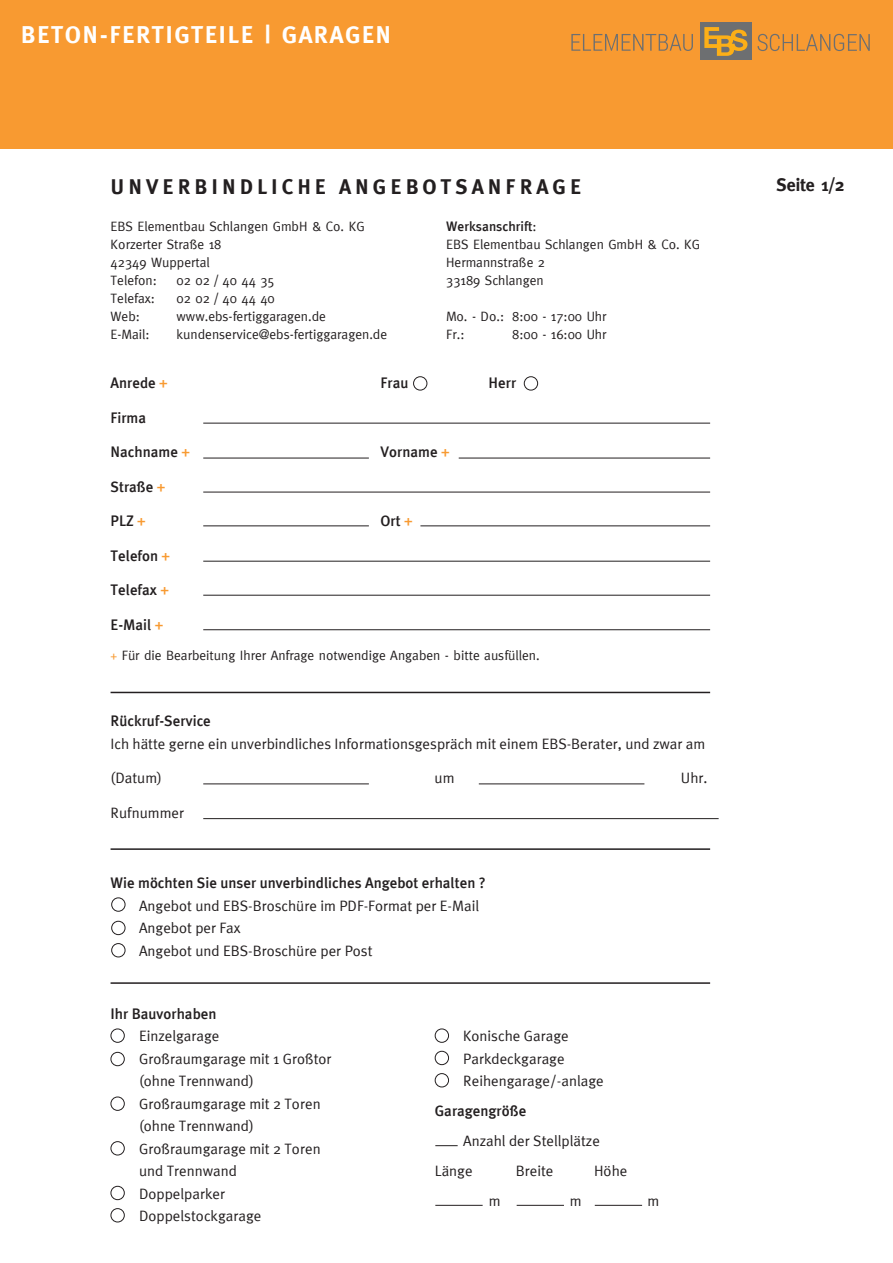
<style>
.page{position:relative;width:893px;height:1263px;background:#fff}
.page>*{position:absolute;margin:0;border:0;box-sizing:border-box;transform-origin:0 0}
.t1{font:700 24px "Meta";letter-spacing:.08em;color:#fff}
.t2{font:700 21px "Meta Plus";letter-spacing:.19em;color:#231f20}
.t3{font:700 18px "Meta";color:#231f20}
.t4{font:15px "Meta Plus Normal";color:#231f20}
.t5{font:500 15px "Meta Plus";color:#231f20}
.t6{font:13.5px "Meta";color:#231f20}
.t7{font:500 13.5px "Meta Plus";color:#231f20}
.s1{color:#f89a31}
.s2{font-family:"Meta";font-weight:400}
</style>
<div class="page">
<div style="left:0;top:0;width:893px;height:149px;background:#f89a31"></div>
<hr style="left:203px;top:423px;width:507px;height:1px;background:#231f20">
<hr style="left:203px;top:458px;width:166px;height:1px;background:#231f20">
<hr style="left:203px;top:783px;width:166px;height:1px;background:#231f20">
<hr style="left:203px;top:818px;width:516px;height:1px;background:#231f20">
<hr style="left:479px;top:783px;width:165px;height:1px;background:#231f20">
<hr style="left:459px;top:458px;width:251px;height:1px;background:#231f20">
<hr style="left:203px;top:492px;width:507px;height:1px;background:#231f20">
<hr style="left:203px;top:525px;width:166px;height:1px;background:#231f20">
<hr style="left:420px;top:525px;width:290px;height:1px;background:#231f20">
<hr style="left:203px;top:561px;width:507px;height:1px;background:#231f20">
<hr style="left:203px;top:595px;width:507px;height:1px;background:#231f20">
<hr style="left:203px;top:629px;width:507px;height:1px;background:#231f20">
<hr style="left:111px;top:692px;width:599px;height:1px;background:#231f20">
<hr style="left:111px;top:848px;width:599px;height:2px;background:#231f20">
<hr style="left:111px;top:982px;width:599px;height:2px;background:#231f20">
<div style="left:413px;top:376px;width:14px;height:14px;border:1px solid #231f20;border-radius:50%"></div>
<div style="left:524px;top:376px;width:14px;height:14px;border:1px solid #231f20;border-radius:50%"></div>
<div style="left:111px;top:897px;width:14px;height:15px;border:1px solid #231f20;border-radius:50%"></div>
<div style="left:111px;top:921px;width:14px;height:14px;border:1px solid #231f20;border-radius:50%"></div>
<div style="left:111px;top:943px;width:14px;height:14px;border:1px solid #231f20;border-radius:50%"></div>
<div style="left:111px;top:1028px;width:14px;height:15px;border:1px solid #231f20;border-radius:50%"></div>
<div style="left:435px;top:1051px;width:14px;height:14px;border:1px solid #231f20;border-radius:50%"></div>
<div style="left:435px;top:1073px;width:14px;height:14px;border:1px solid #231f20;border-radius:50%"></div>
<div style="left:435px;top:1028px;width:14px;height:15px;border:1px solid #231f20;border-radius:50%"></div>
<div style="left:111px;top:1052px;width:14px;height:14px;border:1px solid #231f20;border-radius:50%"></div>
<div style="left:111px;top:1096px;width:14px;height:15px;border:1px solid #231f20;border-radius:50%"></div>
<div style="left:111px;top:1141px;width:14px;height:14px;border:1px solid #231f20;border-radius:50%"></div>
<div style="left:111px;top:1186px;width:14px;height:14px;border:1px solid #231f20;border-radius:50%"></div>
<div style="left:111px;top:1208px;width:14px;height:14px;border:1px solid #231f20;border-radius:50%"></div>
<svg style="left:435px;top:1145px;width:23px;height:1px"></svg>
<hr style="left:435px;top:1205px;width:48px;height:1px;background:#231f20">
<hr style="left:517px;top:1205px;width:47px;height:1px;background:#231f20">
<hr style="left:595px;top:1205px;width:47px;height:1px;background:#231f20">
<div style="left:700px;top:23px;width:52px;height:37px;background:#6d6f71"></div>
<svg style="left:704px;top:27px;width:43px;height:29px"></svg>
<svg style="left:571px;top:34px;width:122px;height:17px"></svg>
<svg style="left:757px;top:34px;width:113px;height:17px"></svg>
<p class="t1" style="left:21px;top:21px;width:371px">BETON-FERTIGTEILE | GARAGEN</p>
<p class="t2" style="left:111px;top:175px;width:472px">UNVERBINDLICHE ANGEBOTSANFRAGE</p>
<p class="t3" style="left:776px;top:174px;width:70px">Seite 1/2</p>
<p class="t6" style="left:111px;top:219px;width:256px">EBS Elementbau Schlangen GmbH &amp; Co. KG</p>
<p class="t6" style="left:111px;top:237px;width:112px">Korzerter Straße 18</p>
<p class="t6" style="left:111px;top:255px;width:101px">42349 Wuppertal</p>
<p class="t6" style="left:111px;top:273px;width:48px">Telefon:</p>
<p class="t6" style="left:177px;top:273px;width:100px">02 02 / 40 44 35</p>
<p class="t6" style="left:111px;top:291px;width:46px">Telefax:</p>
<p class="t6" style="left:177px;top:291px;width:100px">02 02 / 40 44 40</p>
<p class="t6" style="left:111px;top:309px;width:31px">Web:</p>
<p class="t6" style="left:177px;top:309px;width:151px">www.ebs-fertiggaragen.de</p>
<p class="t6" style="left:111px;top:327px;width:41px">E-Mail:</p>
<p class="t6" style="left:177px;top:327px;width:212px">kundenservice@ebs-fertiggaragen.de</p>
<p class="t5" style="left:111px;top:374px;width:59px">Anrede <span class="s1">+</span></p>
<p class="t5" style="left:381px;top:374px;width:29px">Frau</p>
<p class="t5" style="left:489px;top:374px;width:29px">Herr</p>
<p class="t5" style="left:111px;top:409px;width:37px">Firma</p>
<p class="t5" style="left:111px;top:443px;width:81px">Nachname <span class="s1">+</span></p>
<p class="t5" style="left:381px;top:443px;width:71px">Vorname <span class="s1">+</span></p>
<p class="t5" style="left:111px;top:478px;width:57px">Straße <span class="s1">+</span></p>
<p class="t5" style="left:111px;top:512px;width:37px">PLZ <span class="s1">+</span></p>
<p class="t5" style="left:381px;top:512px;width:34px">Ort <span class="s1">+</span></p>
<p class="t5" style="left:111px;top:547px;width:61px">Telefon <span class="s1">+</span></p>
<p class="t5" style="left:111px;top:581px;width:60px">Telefax <span class="s1">+</span></p>
<p class="t5" style="left:111px;top:616px;width:54px">E-Mail <span class="s1">+</span></p>
<p class="t6" style="left:111px;top:647px;width:431px"><span class="s1">+</span> Für die Bearbeitung Ihrer Anfrage notwendige Angaben - bitte ausfüllen.</p>
<p class="t7" style="left:446px;top:219px;width:92px">Werksanschrift<span class="s2">:</span></p>
<p class="t6" style="left:446px;top:237px;width:256px">EBS Elementbau Schlangen GmbH &amp; Co. KG</p>
<p class="t6" style="left:446px;top:255px;width:101px">Hermannstraße 2</p>
<p class="t6" style="left:446px;top:273px;width:99px">33189 Schlangen</p>
<p class="t6" style="left:446px;top:309px;width:162px">Mo. - Do.: 8:00 - 17:00 Uhr</p>
<p class="t6" style="left:446px;top:327px;width:20px">Fr.:</p>
<p class="t6" style="left:512px;top:327px;width:96px">8:00 - 16:00 Uhr</p>
<p class="t5" style="left:111px;top:712px;width:102px">Rückruf-Service</p>
<p class="t4" style="left:111px;top:735px;width:596px">Ich hätte gerne ein unverbindliches Informationsgespräch mit einem EBS-Berater, und zwar am</p>
<p class="t4" style="left:111px;top:770px;width:53px">(Datum)</p>
<p class="t4" style="left:435px;top:770px;width:21px">um</p>
<p class="t4" style="left:681px;top:770px;width:28px">Uhr.</p>
<p class="t4" style="left:111px;top:804px;width:75px">Rufnummer</p>
<p class="t5" style="left:111px;top:874px;width:377px">Wie möchten Sie unser unverbindliches Angebot erhalten ?</p>
<p class="t4" style="left:139px;top:897px;width:342px">Angebot und EBS-Broschüre im PDF-Format per E-Mail</p>
<p class="t4" style="left:139px;top:919px;width:103px">Angebot per Fax</p>
<p class="t4" style="left:139px;top:942px;width:235px">Angebot und EBS-Broschüre per Post</p>
<p class="t5" style="left:111px;top:1005px;width:107px">Ihr Bauvorhaben</p>
<p class="t4" style="left:139px;top:1027px;width:82px">Einzelgarage</p>
<p class="t4" style="left:139px;top:1050px;width:194px">Großraumgarage mit 1 Großtor</p>
<p class="t4" style="left:139px;top:1072px;width:116px">(ohne Trennwand)</p>
<p class="t4" style="left:139px;top:1095px;width:183px">Großraumgarage mit 2 Toren</p>
<p class="t4" style="left:139px;top:1117px;width:116px">(ohne Trennwand)</p>
<p class="t4" style="left:139px;top:1140px;width:183px">Großraumgarage mit 2 Toren</p>
<p class="t4" style="left:139px;top:1162px;width:99px">und Trennwand</p>
<p class="t4" style="left:139px;top:1185px;width:88px">Doppelparker</p>
<p class="t4" style="left:139px;top:1207px;width:124px">Doppelstockgarage</p>
<p class="t4" style="left:463px;top:1027px;width:107px">Konische Garage</p>
<p class="t4" style="left:463px;top:1050px;width:103px">Parkdeckgarage</p>
<p class="t4" style="left:463px;top:1072px;width:142px">Reihengarage/-anlage</p>
<p class="t5" style="left:435px;top:1102px;width:93px">Garagengröße</p>
<p class="t4" style="left:463px;top:1132px;width:138px">Anzahl der Stellplätze</p>
<p class="t4" style="left:435px;top:1162px;width:39px">Länge</p>
<p class="t4" style="left:516px;top:1162px;width:39px">Breite</p>
<p class="t4" style="left:594px;top:1162px;width:35px">Höhe</p>
<p class="t4" style="left:489px;top:1192px;width:13px">m</p>
<p class="t4" style="left:570px;top:1192px;width:13px">m</p>
<p class="t4" style="left:647px;top:1192px;width:13px">m</p>
</div>
